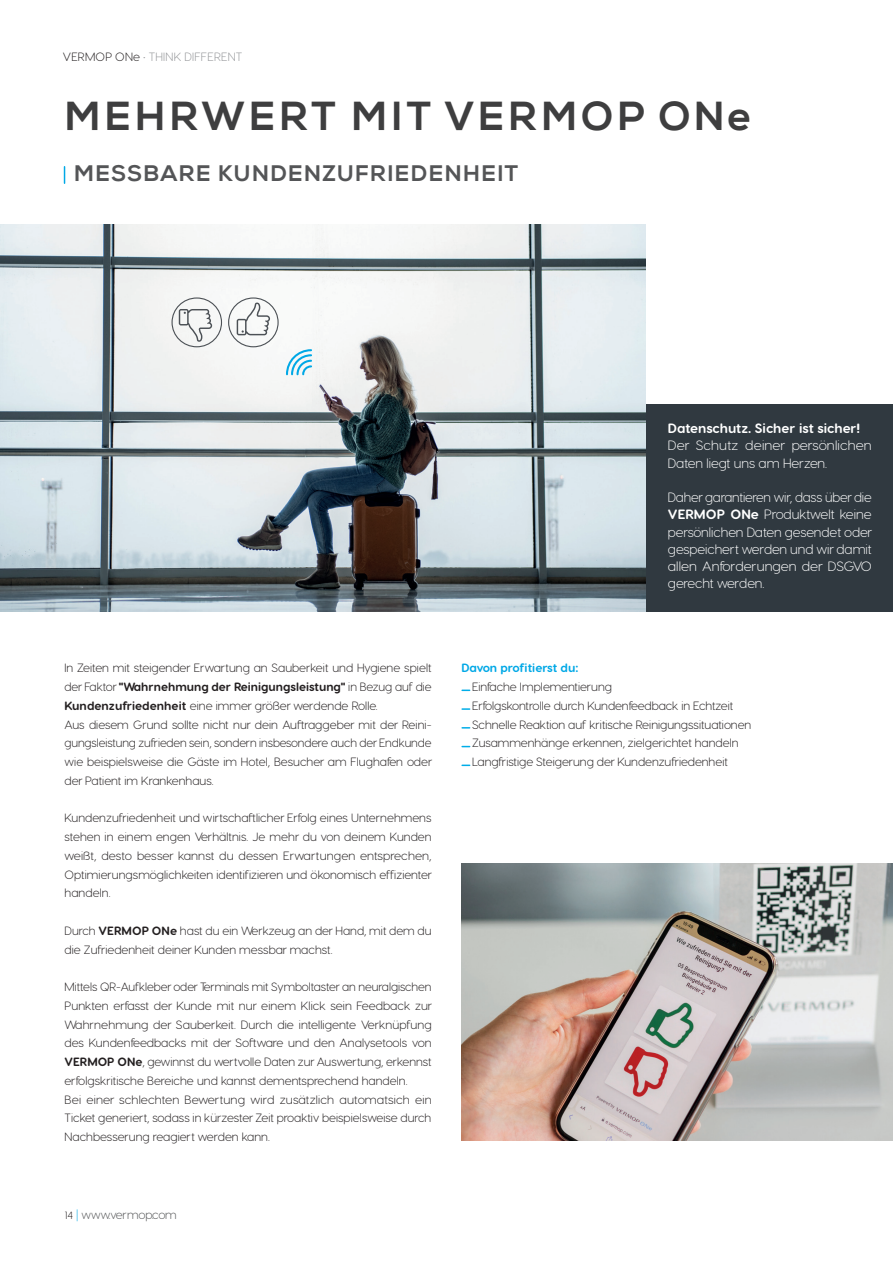
<style>
.page{position:relative;width:893px;height:1263px;background:#fff}
.page>*{position:absolute;margin:0;border:0;box-sizing:border-box;transform-origin:0 0}
.t1{font:800 40.5px "Nexa";letter-spacing:.085em;color:#3e3e3f}
.t2{font:800 22.5px "Nexa";letter-spacing:.04em;color:#545557}
.t3{font:300 13.5px/17.2px "Visby Round CF";color:#fff}
.t4{font:700 13.5px "Visby Round CF";color:#fff}
.t5{font:300 12px/18.8px "Visby Round CF";color:#231f20}
.t6{font:300 12px "Visby Round CF";letter-spacing:.02em;color:#939598}
.t7{font:700 12px "Visby Round CF";letter-spacing:-.015em;color:#00a8e6}
.t8{font:300 12px "Visby Round CF";letter-spacing:-.02em;color:#545557}
.s1{color:#231f20}
.s2{font-weight:700}
.s3{font-size:10.5px;color:#231f20}
.s4{color:#00a8e6}
</style>
<div class="page">
<div style="left:645px;top:404px;width:248px;height:207px;background:#303940"></div>
<img style="left:0;top:224px;width:645px;height:387px">
<svg style="left:285px;top:348px;width:28px;height:28px"></svg>
<div style="left:171px;top:297px;width:51px;height:50px;border:1px solid #4c5156;border-radius:50%"></div>
<div style="left:228px;top:297px;width:51px;height:50px;border:1px solid #4c5156;border-radius:50%"></div>
<img style="left:461px;top:863px;width:432px;height:278px">
<svg style="left:237px;top:303px;width:33px;height:32px"></svg>
<svg style="left:179px;top:309px;width:33px;height:33px"></svg>
<svg style="left:64px;top:167px;width:1px;height:16px"></svg>
<svg style="left:462px;top:689px;width:8px;height:2px"></svg>
<svg style="left:462px;top:708px;width:8px;height:2px"></svg>
<svg style="left:462px;top:764px;width:8px;height:2px"></svg>
<p class="t6" style="left:63px;top:49px;width:181px"><span class="s1">VERMOP ONe</span> • THINK DIFFERENT</p>
<h1 class="t1" style="left:64px;top:92px;width:688px">MEHRWERT MIT VERMOP ONe</h1>
<h2 class="t2" style="left:74px;top:159px;width:446px">MESSBARE KUNDENZUFRIEDENHEIT</h2>
<p class="t5" style="left:65px;top:658px;width:369px">In Zeiten mit steigender Erwartung an Sauberkeit und Hygiene spielt der Faktor <span class="s2">"Wahrnehmung der Reinigungsleistung"</span> in Bezug auf die <span class="s2">Kundenzufriedenheit</span> eine immer größer werdende Rolle.<br>Aus diesem Grund sollte nicht nur dein Auftraggeber mit der Reini&shy;gungsleistung zufrieden sein, sondern insbesondere auch der Endkunde wie beispielsweise die Gäste im Hotel, Besucher am Flughafen oder der Patient im Krankenhaus.</p>
<p class="t5" style="left:65px;top:808px;width:369px;text-align:justify">Kundenzufriedenheit und wirtschaftlicher Erfolg eines Unternehmens stehen in einem engen Verhältnis. Je mehr du von deinem Kunden weißt, desto besser kannst du dessen Erwartungen entsprechen, Optimierungsmöglichkeiten identifizieren und ökonomisch effizienter handeln.</p>
<p class="t5" style="left:65px;top:921px;width:369px">Durch <span class="s2">VERMOP ONe</span> hast du ein Werkzeug an der Hand, mit dem du die Zufriedenheit deiner Kunden messbar machst.</p>
<p class="t5" style="left:65px;top:977px;width:369px">Mittels QR-Aufkleber oder Terminals mit Symboltaster an neuralgischen Punkten erfasst der Kunde mit nur einem Klick sein Feedback zur Wahrnehmung der Sauberkeit. Durch die intelligente Verknüpfung des Kundenfeedbacks mit der Software und den Analysetools von <span class="s2">VERMOP ONe</span>, gewinnst du wertvolle Daten zur Auswertung, erkennst erfolgskritische Bereiche und kannst dementsprechend handeln.<br>Bei einer schlechten Bewertung wird zusätzlich automatsich ein Ticket generiert, sodass in kürzester Zeit proaktiv beispielsweise durch Nachbesserung reagiert werden kann.</p>
<p class="t8" style="left:65px;top:1207px;width:113px"><span class="s3">14</span> <span class="s4">|</span> www.vermop.com</p>
<p class="t4" style="left:668px;top:420px;width:194px">Datenschutz. Sicher ist sicher!</p>
<p class="t3" style="left:668px;top:437px;width:205px">Der Schutz deiner persönlichen<br>Daten liegt uns am Herzen.</p>
<p class="t3" style="left:668px;top:488px;width:206px;text-align:justify">Daher garantieren wir, dass über die <span class="s2">VERMOP ONe</span> Produktwelt keine persönlichen Daten gesendet oder gespeichert werden und wir damit allen Anforderungen der DSGVO gerecht werden.</p>
<p class="t7" style="left:461px;top:660px;width:119px">Davon profitierst du:</p>
<p class="t5" style="left:472px;top:677px;width:281px">Einfache Implementierung<br>Erfolgskontrolle durch Kundenfeedback in Echtzeit Schnelle Reaktion auf kritische Reinigungssituationen Zusammenhänge erkennen, zielgerichtet handeln Langfristige Steigerung der Kundenzufriedenheit</p>
</div>
